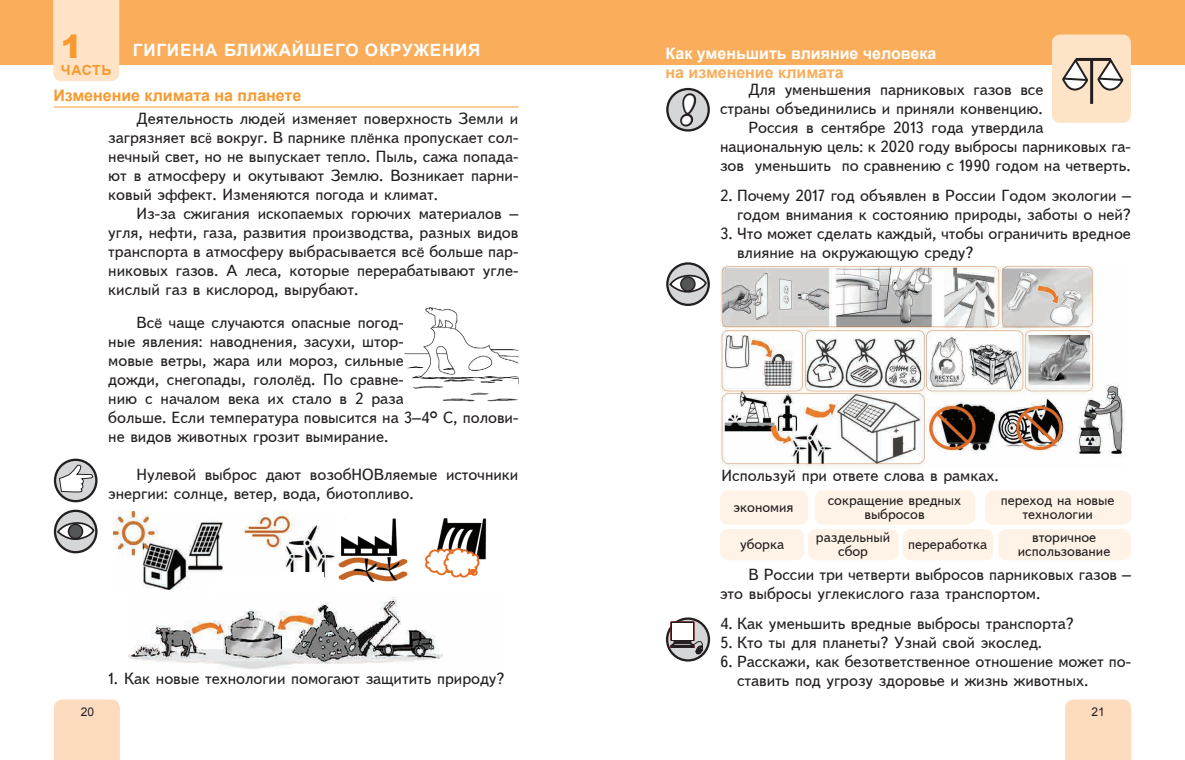
<style>
.page{position:relative;width:1185px;height:760px;background:#fff}
.page>*{position:absolute;margin:0;border:0;box-sizing:border-box;transform-origin:0 0}
.t1{font:italic 40px "AG Crown Style";color:#fff}
.t2{font:900 32px "Arial";color:#f8992e}
.t3{font:700 17px "Arial";letter-spacing:.05em;color:#fff}
.t4{font:500 16px/19px "Bukvarnaya";color:#231f20}
.t5{font:700 16px "Arial";color:#fff}
.t6{font:700 16px "Arial";color:#f8992e}
.t7{font:700 16px "Arial";color:#faad5b}
.t8{font:500 14px/14px "Bukvarnaya";color:#231f20;text-align:center}
.t9{font:700 14px "Arial";letter-spacing:.035em;color:#f8992e}
.t10{font:12px "Arial";color:#231f20}
.s1{font-family:"Arial Narrow";font-weight:400;font-size:14px}
.s2{font-family:"Arial";font-weight:400;font-size:14px}
.s3{font-family:"Arial";font-weight:400}
</style>
<div class="page">
<div style="left:1065px;top:699px;width:66px;height:61px;background:#fddbbf"></div>
<div style="left:54px;top:699px;width:66px;height:61px;background:#fddbbf"></div>
<div style="left:0;top:0;width:1185px;height:65px;background:#faad5b"></div>
<div style="left:53px;top:0;width:66px;height:81px;background:#fee3c6"></div>
<img style="left:721px;top:265px;width:404px;height:204px">
<hr style="left:54px;top:106px;width:465px;height:1px;background:#f8992e">
<img style="left:113px;top:512px;width:221px;height:77px">
<img style="left:128px;top:597px;width:315px;height:73px">
<img style="left:338px;top:518px;width:149px;height:64px">
<div style="left:210px;top:573px;width:114px;height:24px;background:#fff"></div>
<img style="left:404px;top:307px;width:114px;height:95px">
<div style="left:720px;top:490px;width:88px;height:35px;background:#fef3e6;border-radius:9px"></div>
<div style="left:815px;top:490px;width:160px;height:35px;background:#fef3e6;border-radius:9px"></div>
<div style="left:985px;top:490px;width:146px;height:35px;background:#fef3e6;border-radius:9px"></div>
<div style="left:808px;top:529px;width:91px;height:31px;background:#fef3e6;border-radius:9px"></div>
<div style="left:902px;top:529px;width:91px;height:31px;background:#fef3e6;border-radius:9px"></div>
<div style="left:720px;top:529px;width:84px;height:31px;background:#fef3e6;border-radius:9px"></div>
<div style="left:998px;top:529px;width:133px;height:31px;background:#fef3e6;border-radius:9px"></div>
<svg style="left:55px;top:511px;width:41px;height:41px"></svg>
<div style="left:54px;top:509px;width:44px;height:44px;border:2px solid #231f20;border-radius:50%"></div>
<svg style="left:56px;top:520px;width:39px;height:23px"></svg>
<div style="left:69px;top:524px;width:14px;height:14px;background:#545557;border-radius:50%"></div>
<div style="left:68px;top:523px;width:15px;height:16px;border:1px solid #231f20;border-radius:50%"></div>
<svg style="left:667px;top:89px;width:42px;height:41px"></svg>
<div style="left:666px;top:88px;width:44px;height:44px;border:2px solid #231f20;border-radius:50%"></div>
<svg style="left:677px;top:87px;width:21px;height:45px"></svg>
<svg style="left:55px;top:460px;width:41px;height:41px"></svg>
<div style="left:54px;top:458px;width:44px;height:44px;border:2px solid #231f20;border-radius:50%"></div>
<svg style="left:58px;top:464px;width:36px;height:39px"></svg>
<svg style="left:667px;top:263px;width:42px;height:42px"></svg>
<div style="left:666px;top:262px;width:44px;height:44px;border:2px solid #231f20;border-radius:50%"></div>
<svg style="left:669px;top:273px;width:39px;height:23px"></svg>
<div style="left:681px;top:277px;width:14px;height:14px;background:#545557;border-radius:50%"></div>
<div style="left:680px;top:276px;width:16px;height:16px;border:1px solid #231f20;border-radius:50%"></div>
<div style="left:1052px;top:35px;width:79px;height:88px;background:#fee4c7;border-radius:9px"></div>
<svg style="left:1062px;top:57px;width:62px;height:47px"></svg>
<svg style="left:667px;top:618px;width:42px;height:42px"></svg>
<div style="left:666px;top:617px;width:44px;height:44px;border:2px solid #231f20;border-radius:50%"></div>
<svg style="left:671px;top:618px;width:32px;height:36px"></svg>
<div style="left:672px;top:623px;width:20px;height:16px;background:#fff"></div>
<h2 class="t2" style="left:61px;top:23px;width:23px">1</h2>
<p class="t3" style="left:133px;top:39px;width:349px">ГИГИЕНА БЛИЖАЙШЕГО ОКРУЖЕНИЯ</p>
<p class="t9" style="left:61px;top:60px;width:52px">ЧАСТЬ</p>
<p class="t6" style="left:53px;top:85px;width:249px">Изменение климата на планете</p>
<p class="t4" style="left:108px;top:109px;width:412px;text-align:justify;text-indent:28px">Деятельность людей изменяет поверхность Земли и загрязняет вс<span class="s1">ё</span> вокруг. В парнике пл<span class="s2">ё</span>нка пропускает сол&shy;нечный свет, но не выпускает тепло. Пыль, сажа попада&shy;ют в атмосферу и окутывают Землю. Возникает парни&shy;ковый эффект. Изменяются погода и климат.</p>
<p class="t4" style="left:108px;top:204px;width:412px;text-align:justify;text-indent:28px">Из-за сжигания ископаемых горючих материалов <span class="s3">– </span>угля, нефти, газа, развития производства, разных видов транспорта в атмосферу выбрасывается вс<span class="s2">ё</span> больше пар&shy;никовых газов. А леса, которые перерабатывают угле&shy;кислый газ в кислород, вырубают.</p>
<p class="t4" style="left:108px;top:313px;width:411px;text-indent:28px">Вс<span class="s2">ё</span> чаще случаются опасные погод-<br>ные явления: наводнения, засухи, штор-<br>мовые ветры, жара или мороз, сильные<br>дожди, снегопады, голол<span class="s2">ё</span>д. По сравне-<br>нию с началом века их стало в 2 раза<br>больше. Если температура повысится на 3<span class="s3">–</span>4° С, полови&shy;не видов животных грозит вымирание.</p>
<p class="t4" style="left:108px;top:465px;width:412px;text-indent:28px">Нулевой выброс дают возобНОВляемые источники энергии: солнце, ветер, вода, биотопливо.</p>
<p class="t4" style="left:108px;top:669px;width:398px">1. Как новые технологии помогают защитить природу?</p>
<p class="t5" style="left:666px;top:43px;width:272px">Как уменьшить влияние человека</p>
<p class="t7" style="left:666px;top:62px;width:179px">на изменение климата</p>
<h1 class="t1" style="left:681px;top:86px;width:14px">!</h1>
<p class="t4" style="left:748px;top:80px;width:297px">Для уменьшения парниковых газов все</p>
<p class="t4" style="left:720px;top:99px;width:324px">страны объединились и приняли конвенцию.</p>
<p class="t4" style="left:748px;top:118px;width:297px">Россия в сентябре 2013 года утвердила</p>
<p class="t4" style="left:720px;top:137px;width:412px">национальную цель: к 2020 году выбросы парниковых га-</p>
<p class="t4" style="left:720px;top:156px;width:412px">зов уменьшить по сравнению с 1990 годом на четверть.</p>
<p class="t4" style="left:720px;top:186px;width:412px;text-align:right">2. Почему 2017 год объявлен в России Годом экологии <span class="s3">– </span>годом внимания к состоянию природы, заботы о ней?</p>
<p class="t4" style="left:737px;top:224px;width:395px;text-indent:-17px">3. Что может сделать каждый, чтобы ограничить вредное влияние на окружающую среду?</p>
<p class="t4" style="left:721px;top:466px;width:279px">Используй при ответе слова в рамках.</p>
<p class="t8" style="left:734px;top:500px;width:61px">экономия</p>
<p class="t8" style="left:828px;top:493px;width:135px">сокращение вредных выбросов</p>
<p class="t8" style="left:1001px;top:493px;width:115px">переход на новые технологии</p>
<p class="t8" style="left:816px;top:530px;width:76px">раздельный сбор</p>
<p class="t8" style="left:740px;top:537px;width:45px">уборка</p>
<p class="t8" style="left:908px;top:537px;width:80px">переработка</p>
<p class="t8" style="left:1018px;top:530px;width:94px">вторичное использование</p>
<p class="t4" style="left:720px;top:565px;width:413px;text-indent:28px">В России три четверти выбросов парниковых газов <span class="s3">– </span>это выбросы углекислого газа транспортом.</p>
<p class="t4" style="left:720px;top:614px;width:355px">4. Как уменьшить вредные выбросы транспорта?</p>
<p class="t4" style="left:720px;top:633px;width:324px">5. Кто ты для планеты? Узнай свой экослед.</p>
<p class="t4" style="left:737px;top:652px;width:396px;text-indent:-17px">6. Расскажи, как безответственное отношение может по&shy;ставить под угрозу здоровье и жизнь животных.</p>
<p class="t10" style="left:81px;top:704px;width:15px">20</p>
<p class="t10" style="left:1091px;top:704px;width:15px">21</p>
</div>
